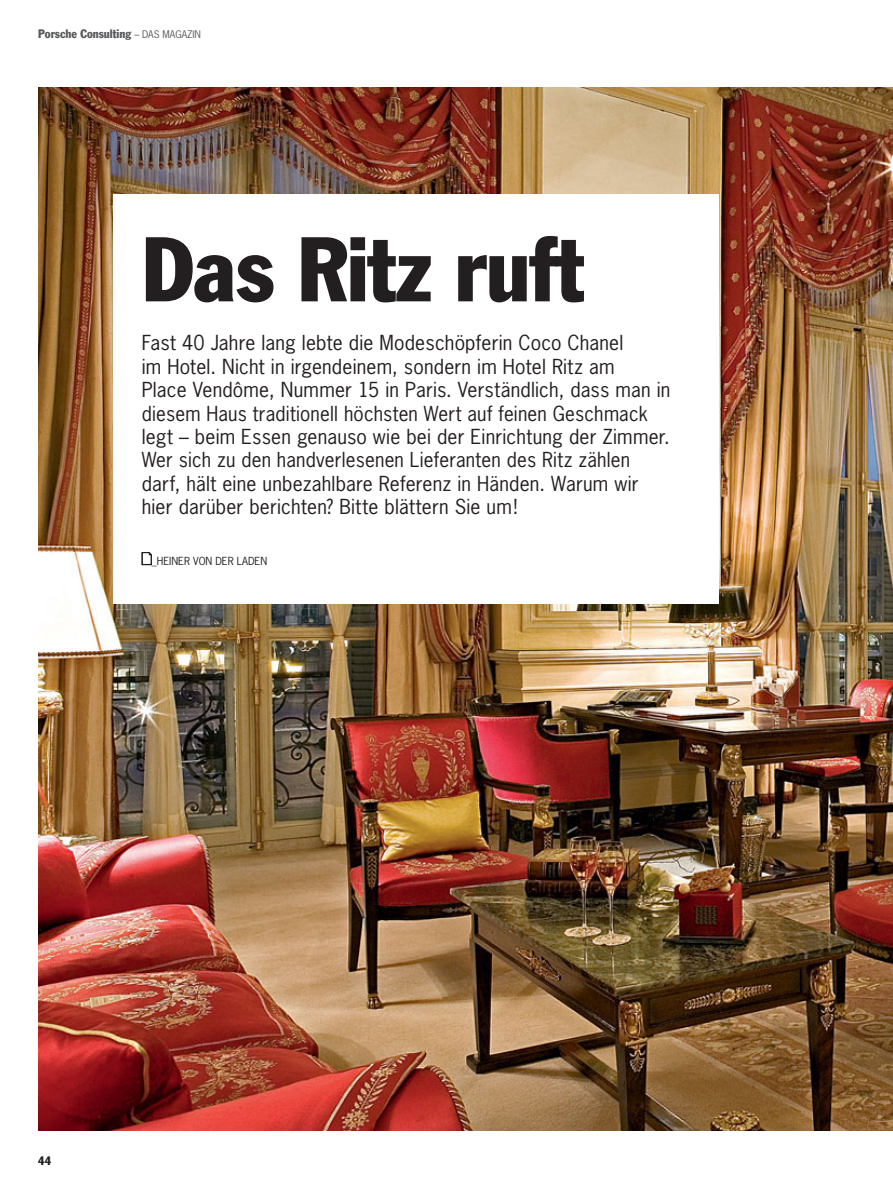
<style>
.page{position:relative;width:893px;height:1191px;background:#fff}
.page>*{position:absolute;margin:0;border:0;box-sizing:border-box;transform-origin:0 0}
.t1{font:condensed 90px "Porsche Franklin Gothic";letter-spacing:-.005em;color:#231f20}
.t2{font:19.5px/23.4px "Porsche News Gothic";letter-spacing:.01em;color:#231f20}
.t3{font:condensed 12px "Porsche Franklin Gothic";color:#58595b}
.t4{font:condensed 12px "Porsche Franklin Gothic";color:#231f20}
.t5{font:10.5px "Porsche News Gothic";color:#231f20}
.s1{font-family:"Porsche News Gothic";font-stretch:normal;font-size:9.9px}
</style>
<div class="page">
<img style="left:38px;top:88px;width:855px;height:1042px">
<div style="left:114px;top:194px;width:605px;height:410px;background:#fff"></div>
<svg style="left:141px;top:552px;width:11px;height:13px"></svg>
<p class="t3" style="left:38px;top:27px;width:164px">Porsche Consulting <span class="s1">– DAS MAGAZIN</span></p>
<h1 class="t1" style="left:142px;top:214px;width:444px">Das Ritz ruft</h1>
<p class="t2" style="left:142px;top:333px;width:530px">Fast 40 Jahre lang lebte die Modeschöpferin Coco Chanel<br>im Hotel. Nicht in irgendeinem, sondern im Hotel Ritz am<br>Place Vendôme, Nummer 15 in Paris. Verständlich, dass man in diesem Haus traditionell höchsten Wert auf feinen Geschmack legt – beim Essen genauso wie bei der Einrichtung der Zimmer.<br>Wer sich zu den handverlesenen Lieferanten des Ritz zählen darf, hält eine unbezahlbare Referenz in Händen. Warum wir hier darüber berichten? Bitte blättern Sie um!</p>
<p class="t5" style="left:152px;top:556px;width:117px">_HEINER VON DER LADEN</p>
<p class="t4" style="left:38px;top:1153px;width:14px">44</p>
</div>
